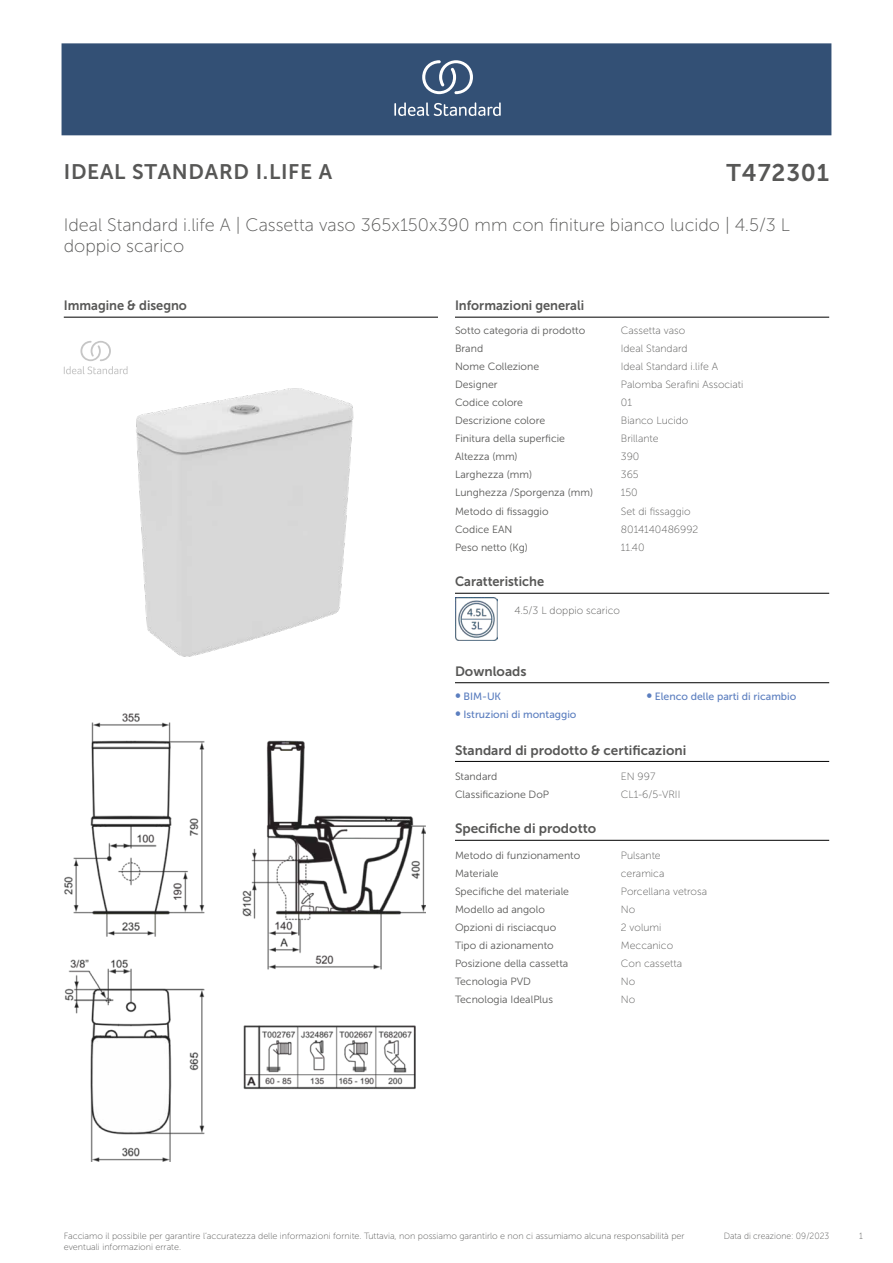
<style>
.page{position:relative;width:893px;height:1263px;background:#fff}
.page>*{position:absolute;margin:0;border:0;box-sizing:border-box;transform-origin:0 0}
.t1{font:24px "Museo Sans 700";letter-spacing:.035em;color:#575756}
.t2{font:21px "Museo Sans 700";letter-spacing:.035em;color:#575756}
.t3{font:18px/21.6px "Museo Sans 100";color:#575756}
.t4{font:13.5px "Museo Sans 700";color:#575756}
.t5{font:13.5px "Museo Sans 700";color:#575756;scale:.95 1}
.t6{font:10.5px "Museo Sans 300";color:#575756}
.t7{font:10.5px "Museo Sans 100";color:#575756}
.t8{font:10.5px "Museo Sans 500";color:#5b7ebf}
.t9{font:9px "Museo Sans 100";color:#575756}
.t10{font:9px "Museo Sans 100";color:#575756;scale:.95 1}
.s1{font-size:15px}
</style>
<div class="page">
<div style="left:62px;top:43px;width:769px;height:92px;background:#335075"></div>
<svg style="left:394px;top:102px;width:107px;height:14px"></svg>
<svg style="left:422px;top:60px;width:51px;height:34px"></svg>
<hr style="left:455px;top:317px;width:374px;height:1px;background:#000">
<hr style="left:455px;top:593px;width:374px;height:1px;background:#000">
<img style="left:455px;top:598px;width:42px;height:42px">
<hr style="left:455px;top:682px;width:374px;height:1px;background:#000">
<hr style="left:455px;top:761px;width:374px;height:1px;background:#000">
<hr style="left:455px;top:840px;width:374px;height:1px;background:#000">
<hr style="left:64px;top:317px;width:374px;height:1px;background:#000">
<svg style="left:64px;top:341px;width:64px;height:33px"></svg>
<img style="left:64px;top:713px;width:361px;height:449px">
<img style="left:136px;top:388px;width:218px;height:269px">
<h2 class="t2" style="left:64px;top:160px;width:270px">IDEAL STANDARD I.LIFE A</h2>
<h1 class="t1" style="left:727px;top:160px;width:104px">T472301</h1>
<h3 class="t3" style="left:64px;top:214px;width:728px">Ideal Standard i.life A | Cassetta vaso 365x150x390 mm con finiture bianco lucido | 4.5/3 L doppio scarico</h3>
<p class="t5" style="left:64px;top:298px;width:131px">Immagine &amp; disegno</p>
<p class="t5" style="left:455px;top:298px;width:138px">Informazioni generali</p>
<p class="t6" style="left:455px;top:324px;width:132px">Sotto categoria di prodotto</p>
<p class="t7" style="left:621px;top:325px;width:66px">Cassetta vaso</p>
<p class="t6" style="left:455px;top:343px;width:30px">Brand</p>
<p class="t7" style="left:621px;top:343px;width:68px">Ideal Standard</p>
<p class="t6" style="left:455px;top:361px;width:86px">Nome Collezione</p>
<p class="t7" style="left:621px;top:361px;width:99px">Ideal Standard i.life A</p>
<p class="t6" style="left:455px;top:379px;width:44px">Designer</p>
<p class="t7" style="left:621px;top:379px;width:124px">Palomba Serafini Associati</p>
<p class="t6" style="left:455px;top:397px;width:70px">Codice colore</p>
<p class="t7" style="left:621px;top:397px;width:13px">01</p>
<p class="t6" style="left:455px;top:415px;width:92px">Descrizione colore</p>
<p class="t7" style="left:621px;top:415px;width:69px">Bianco Lucido</p>
<p class="t6" style="left:455px;top:433px;width:112px">Finitura della superficie</p>
<p class="t7" style="left:621px;top:433px;width:39px">Brillante</p>
<p class="t6" style="left:455px;top:451px;width:64px">Altezza (mm)</p>
<p class="t7" style="left:621px;top:451px;width:20px">390</p>
<p class="t6" style="left:455px;top:469px;width:79px">Larghezza (mm)</p>
<p class="t7" style="left:621px;top:469px;width:19px">365</p>
<p class="t6" style="left:455px;top:487px;width:140px">Lunghezza /Sporgenza (mm)</p>
<p class="t7" style="left:621px;top:487px;width:18px">150</p>
<p class="t6" style="left:455px;top:505px;width:95px">Metodo di fissaggio</p>
<p class="t7" style="left:621px;top:505px;width:71px">Set di fissaggio</p>
<p class="t6" style="left:455px;top:523px;width:59px">Codice EAN</p>
<p class="t7" style="left:621px;top:523px;width:79px">8014140486992</p>
<p class="t6" style="left:455px;top:541px;width:74px">Peso netto (Kg)</p>
<p class="t7" style="left:621px;top:541px;width:25px">11.40</p>
<p class="t5" style="left:455px;top:574px;width:95px">Caratteristiche</p>
<p class="t7" style="left:514px;top:605px;width:107px">4.5/3 L doppio scarico</p>
<p class="t4" style="left:455px;top:664px;width:73px">Downloads</p>
<p class="t8" style="left:455px;top:691px;width:48px"><span class="s1">•</span> BIM-UK</p>
<p class="t8" style="left:455px;top:709px;width:123px"><span class="s1">•</span> Istruzioni di montaggio</p>
<p class="t8" style="left:646px;top:691px;width:152px"><span class="s1">•</span> Elenco delle parti di ricambio</p>
<p class="t4" style="left:455px;top:742px;width:233px">Standard di prodotto &amp; certificazioni</p>
<p class="t6" style="left:455px;top:770px;width:44px">Standard</p>
<p class="t7" style="left:621px;top:770px;width:36px">EN 997</p>
<p class="t6" style="left:455px;top:788px;width:96px">Classificazione DoP</p>
<p class="t7" style="left:621px;top:789px;width:61px">CL1-6/5-VRII</p>
<p class="t4" style="left:455px;top:821px;width:143px">Specifiche di prodotto</p>
<p class="t6" style="left:455px;top:849px;width:127px">Metodo di funzionamento</p>
<p class="t7" style="left:621px;top:849px;width:41px">Pulsante</p>
<p class="t6" style="left:455px;top:867px;width:45px">Materiale</p>
<p class="t7" style="left:621px;top:867px;width:45px">ceramica</p>
<p class="t6" style="left:455px;top:885px;width:116px">Specifiche del materiale</p>
<p class="t7" style="left:621px;top:885px;width:88px">Porcellana vetrosa</p>
<p class="t6" style="left:455px;top:903px;width:91px">Modello ad angolo</p>
<p class="t7" style="left:621px;top:904px;width:16px">No</p>
<p class="t6" style="left:455px;top:922px;width:103px">Opzioni di risciacquo</p>
<p class="t7" style="left:621px;top:922px;width:42px">2 volumi</p>
<p class="t6" style="left:455px;top:940px;width:100px">Tipo di azionamento</p>
<p class="t7" style="left:621px;top:940px;width:54px">Meccanico</p>
<p class="t6" style="left:455px;top:958px;width:115px">Posizione della cassetta</p>
<p class="t7" style="left:621px;top:958px;width:63px">Con cassetta</p>
<p class="t6" style="left:455px;top:976px;width:77px">Tecnologia PVD</p>
<p class="t7" style="left:621px;top:976px;width:16px">No</p>
<p class="t6" style="left:455px;top:994px;width:100px">Tecnologia IdealPlus</p>
<p class="t7" style="left:621px;top:994px;width:16px">No</p>
<p class="t10" style="left:724px;top:1231px;width:112px">Data di creazione: 09/2023</p>
<p class="t9" style="left:64px;top:1231px;width:622px">Facciamo il possibile per garantire l‘accuratezza delle informazioni fornite. Tuttavia, non possiamo garantirlo e non ci assumiamo alcuna responsabilità per</p>
<p class="t10" style="left:859px;top:1231px;width:5px">1</p>
<p class="t9" style="left:64px;top:1242px;width:119px">eventuali informazioni errate.</p>
</div>
